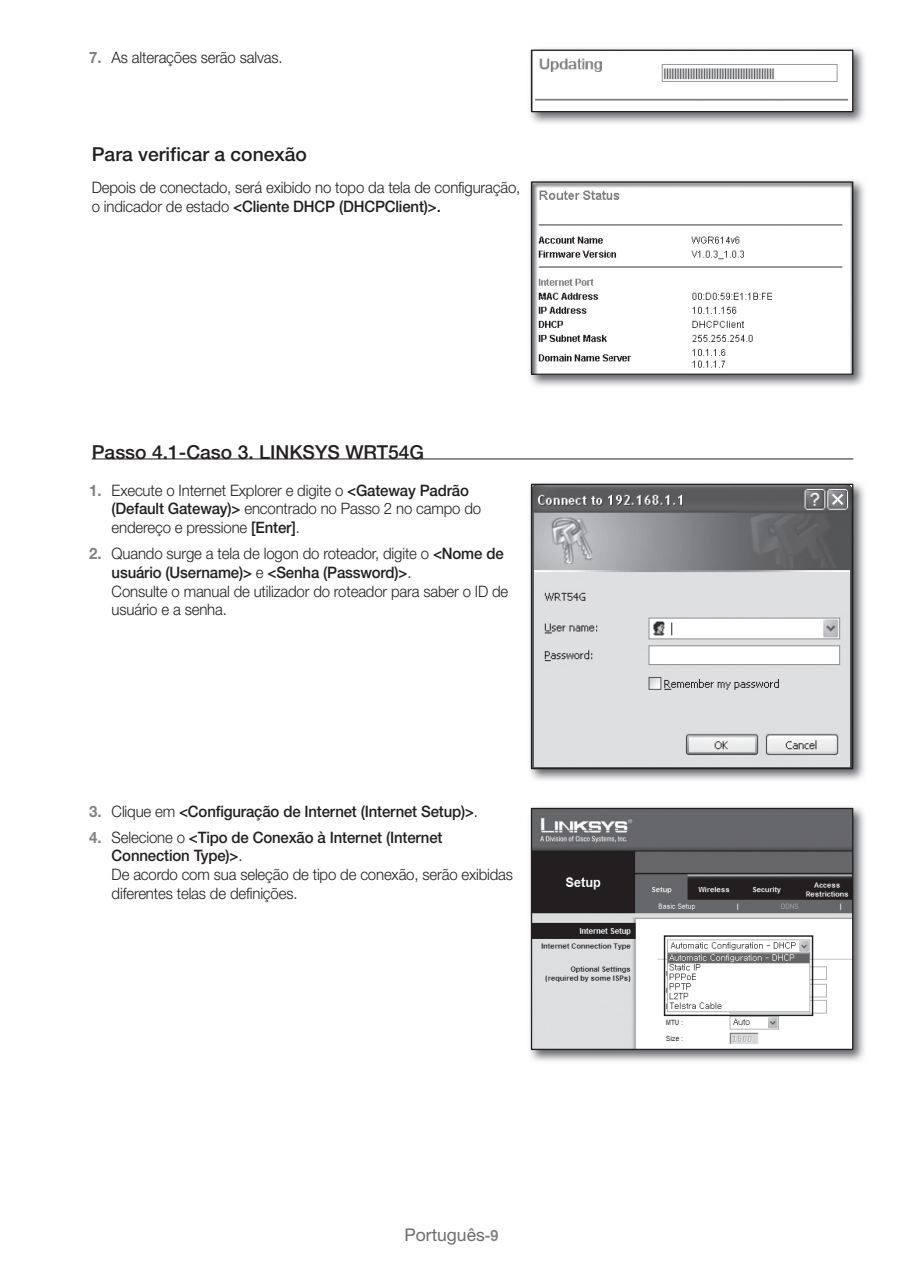
<style>
.page{position:relative;width:903px;height:1275px;background:#fff}
.page>*{position:absolute;margin:0;border:0;box-sizing:border-box;transform-origin:0 0}
.t1{font:500 19.25px "Helvetica Neue cp";color:#231f20}
.t2{font:17.5px "Helvetica Neue cp";color:#6c6d70}
.t3{font:300 15.75px/18.9px "Helvetica Neue cp";letter-spacing:-.01em;color:#231f20;scale:.95 1}
.t4{font:500 15.75px "Helvetica Neue cp";letter-spacing:-.01em;color:#231f20;scale:.95 1}
.s1{font-weight:700;color:#808285}
.s2{font-weight:500}
.s3{font-weight:300}
.s4{font-weight:700;font-size:15.75px;color:#808285}
</style>
<div class="page">
<hr style="left:92px;top:458px;width:761px;height:1px;background:#231f20">
<img style="left:530px;top:180px;width:334px;height:206px">
<img style="left:533px;top:183px;width:318px;height:190px">
<div style="left:531px;top:181px;width:322px;height:194px;border:1px solid #231f20"></div>
<img style="left:530px;top:48px;width:334px;height:75px">
<img style="left:533px;top:52px;width:318px;height:58px">
<div style="left:531px;top:50px;width:322px;height:62px;border:1px solid #231f20"></div>
<img style="left:530px;top:483px;width:334px;height:297px">
<img style="left:533px;top:486px;width:318px;height:281px">
<div style="left:531px;top:484px;width:322px;height:285px;border:1px solid #231f20"></div>
<img style="left:530px;top:807px;width:334px;height:254px">
<img style="left:533px;top:810px;width:318px;height:238px">
<div style="left:531px;top:808px;width:322px;height:242px;border:1px solid #231f20"></div>
<div style="left:664px;top:935px;width:149px;height:81px;border:1px solid #231f20"></div>
<p class="t3" style="left:89px;top:49px;width:205px"><span class="s1">7.</span> As alterações serão salvas.</p>
<p class="t1" style="left:92px;top:143px;width:217px">Para verificar a conexão</p>
<p class="t3" style="left:92px;top:179px;width:453px">Depois de conectado, será exibido no topo da tela de configuração, o indicador de estado <span class="s2">&lt;Cliente DHCP (DHCPClient)&gt;.</span></p>
<p class="t1" style="left:92px;top:441px;width:334px">Passo 4.1-Caso 3. LINKSYS WRT54G</p>
<p class="t3" style="left:112px;top:481px;width:390px;text-indent:-22px"><span class="s1">1.</span> Execute o Internet Explorer e digite o <span class="s2">&lt;Gateway Padrão (Default Gateway)&gt;</span> encontrado no Passo 2 no campo do endereço e pressione <span class="s2">[Enter]</span>.</p>
<p class="t3" style="left:112px;top:544px;width:419px;text-indent:-22px"><span class="s1">2.</span> Quando surge a tela de logon do roteador, digite o <span class="s2">&lt;Nome de usuário (Username)&gt;</span> e <span class="s2">&lt;Senha (Password)&gt;</span>.<br>Consulte o manual de utilizador do roteador para saber o ID de usuário e a senha.</p>
<p class="t4" style="left:89px;top:802px;width:411px"><span class="s1">3.</span> <span class="s3">Clique em</span> &lt;Configuração de Internet (Internet Setup)&gt;<span class="s3">.</span></p>
<p class="t3" style="left:112px;top:828px;width:424px;text-indent:-22px"><span class="s1">4.</span> Selecione o <span class="s2">&lt;Tipo de Conexão à Internet (Internet Connection Type)&gt;</span>.<br>De acordo com sua seleção de tipo de conexão, serão exibidas diferentes telas de definições.</p>
<p class="t2" style="left:404px;top:1225px;width:96px">Português<span class="s4">-9</span></p>
</div>
